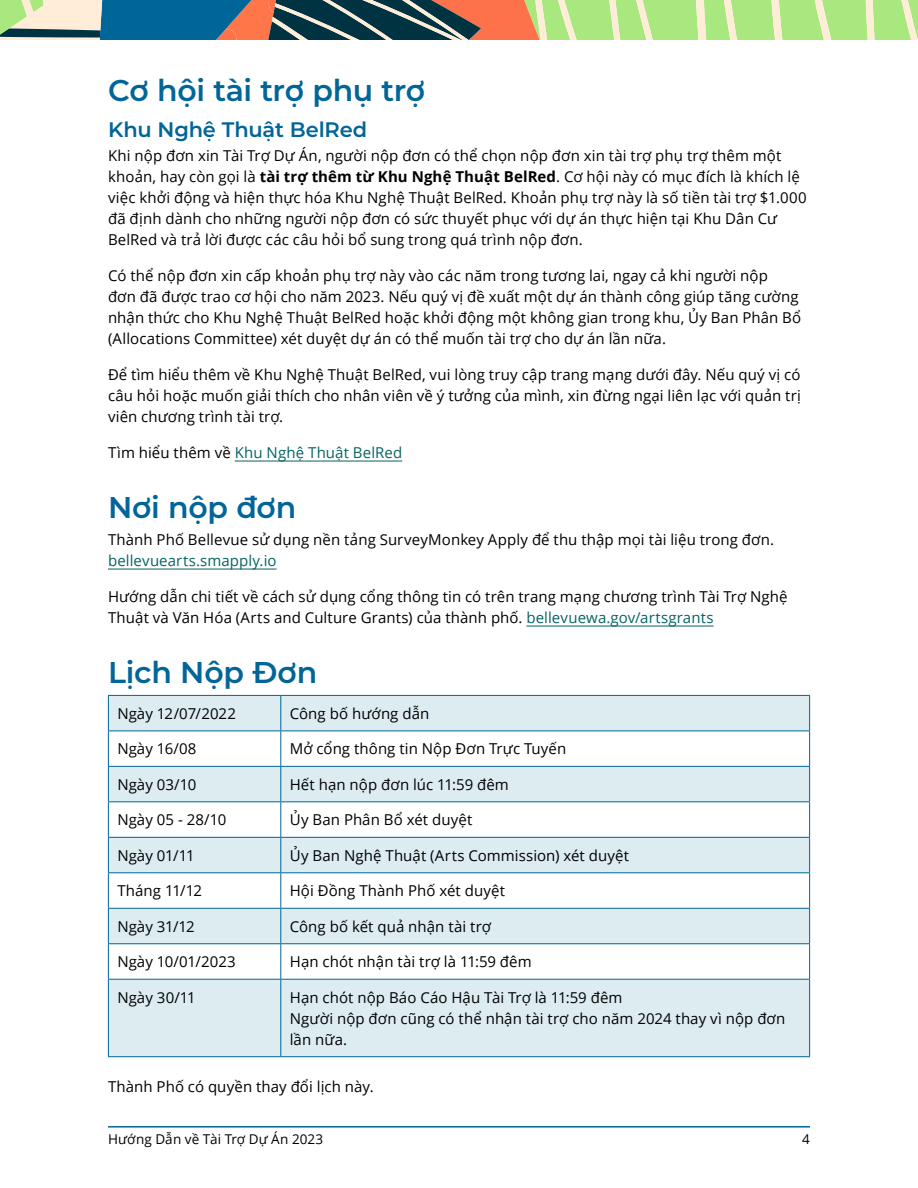
<style>
.page{position:relative;width:918px;height:1188px;background:#fff}
.page>*{position:absolute;margin:0;border:0;box-sizing:border-box;transform-origin:0 0}
.t1{font:600 30px "Montserrat";letter-spacing:-.01em;color:#006598}
.t2{font:600 21px "Montserrat";letter-spacing:-.005em;color:#006598}
.P1{font:15px/21px "Open Sans";letter-spacing:.005em;color:#000}
.P1-2{font:15px "Open Sans";letter-spacing:.005em;color:#056363}
.t3{font:13.5px "Open Sans";letter-spacing:.01em;color:#000}
.s1{font-weight:700}
.s2{color:#000}
.s3{color:#056363}
</style>
<div class="page">
<hr style="left:108px;top:1126px;width:702px;height:2px;background:#006598">
<svg style="left:0;top:0;width:918px;height:40px;background:#8ba682"></svg>
<hr style="left:235px;top:461px;width:167px;height:1px;background:#056363">
<hr style="left:108px;top:569px;width:169px;height:1px;background:#056363">
<hr style="left:526px;top:626px;width:188px;height:1px;background:#056363">
<svg style="left:109px;top:696px;width:700px;height:360px;fill:#dcecf1"></svg>
<hr style="left:108px;top:695px;width:173px;height:1px;background:#006598">
<hr style="left:108px;top:696px;width:1px;height:35px;background:#006598">
<hr style="left:281px;top:695px;width:529px;height:1px;background:#006598">
<hr style="left:280px;top:696px;width:1px;height:35px;background:#006598">
<hr style="left:809px;top:696px;width:1px;height:35px;background:#006598">
<hr style="left:108px;top:731px;width:173px;height:1px;background:#006598">
<hr style="left:108px;top:731px;width:1px;height:35px;background:#006598">
<hr style="left:281px;top:731px;width:529px;height:1px;background:#006598">
<hr style="left:280px;top:731px;width:1px;height:35px;background:#006598">
<hr style="left:809px;top:731px;width:1px;height:35px;background:#006598">
<hr style="left:108px;top:766px;width:173px;height:1px;background:#006598">
<hr style="left:108px;top:767px;width:1px;height:34px;background:#006598">
<hr style="left:281px;top:766px;width:529px;height:1px;background:#006598">
<hr style="left:280px;top:767px;width:1px;height:34px;background:#006598">
<hr style="left:809px;top:767px;width:1px;height:34px;background:#006598">
<hr style="left:108px;top:801px;width:173px;height:1px;background:#006598">
<hr style="left:108px;top:802px;width:1px;height:35px;background:#006598">
<hr style="left:281px;top:801px;width:529px;height:1px;background:#006598">
<hr style="left:280px;top:802px;width:1px;height:35px;background:#006598">
<hr style="left:809px;top:802px;width:1px;height:35px;background:#006598">
<hr style="left:108px;top:837px;width:173px;height:1px;background:#006598">
<hr style="left:108px;top:838px;width:1px;height:34px;background:#006598">
<hr style="left:281px;top:837px;width:529px;height:1px;background:#006598">
<hr style="left:280px;top:838px;width:1px;height:34px;background:#006598">
<hr style="left:809px;top:838px;width:1px;height:34px;background:#006598">
<hr style="left:108px;top:872px;width:173px;height:1px;background:#006598">
<hr style="left:108px;top:873px;width:1px;height:35px;background:#006598">
<hr style="left:281px;top:872px;width:529px;height:1px;background:#006598">
<hr style="left:280px;top:873px;width:1px;height:35px;background:#006598">
<hr style="left:809px;top:873px;width:1px;height:35px;background:#006598">
<hr style="left:108px;top:908px;width:173px;height:1px;background:#006598">
<hr style="left:108px;top:909px;width:1px;height:34px;background:#006598">
<hr style="left:281px;top:908px;width:529px;height:1px;background:#006598">
<hr style="left:280px;top:909px;width:1px;height:34px;background:#006598">
<hr style="left:809px;top:909px;width:1px;height:34px;background:#006598">
<hr style="left:108px;top:943px;width:173px;height:1px;background:#006598">
<hr style="left:108px;top:944px;width:1px;height:35px;background:#006598">
<hr style="left:281px;top:943px;width:529px;height:1px;background:#006598">
<hr style="left:280px;top:944px;width:1px;height:35px;background:#006598">
<hr style="left:809px;top:944px;width:1px;height:35px;background:#006598">
<hr style="left:108px;top:979px;width:173px;height:1px;background:#006598">
<hr style="left:108px;top:980px;width:1px;height:76px;background:#006598">
<hr style="left:281px;top:979px;width:529px;height:1px;background:#006598">
<hr style="left:280px;top:980px;width:1px;height:76px;background:#006598">
<hr style="left:809px;top:980px;width:1px;height:76px;background:#006598">
<hr style="left:108px;top:1056px;width:173px;height:1px;background:#006598">
<hr style="left:281px;top:1056px;width:529px;height:1px;background:#006598">
<h2 class="t1" style="left:108px;top:69px;width:319px">Cơ hội tài trợ phụ trợ</h2>
<h3 class="t2" style="left:108px;top:115px;width:261px">Khu Nghệ Thuật BelRed</h3>
<p class="P1" style="left:108px;top:145px;width:700px">Khi nộp đơn xin Tài Trợ Dự Án, người nộp đơn có thể chọn nộp đơn xin tài trợ phụ trợ thêm một khoản, hay còn gọi là <span class="s1">tài trợ thêm từ Khu Nghệ Thuật BelRed</span>. Cơ hội này có mục đích là khích lệ việc khởi động và hiện thực hóa Khu Nghệ Thuật BelRed. Khoản phụ trợ này là số tiền tài trợ $1.000 đã định dành cho những người nộp đơn có sức thuyết phục với dự án thực hiện tại Khu Dân Cư BelRed và trả lời được các câu hỏi bổ sung trong quá trình nộp đơn.</p>
<p class="P1" style="left:108px;top:265px;width:695px">Có thể nộp đơn xin cấp khoản phụ trợ này vào các năm trong tương lai, ngay cả khi người nộp<br>đơn đã được trao cơ hội cho năm 2023. Nếu quý vị đề xuất một dự án thành công giúp tăng cường nhận thức cho Khu Nghệ Thuật BelRed hoặc khởi động một không gian trong khu, Ủy Ban Phân Bổ (Allocations Committee) xét duyệt dự án có thể muốn tài trợ cho dự án lần nữa.</p>
<p class="P1" style="left:108px;top:364px;width:694px;text-align:justify">Để tìm hiểu thêm về Khu Nghệ Thuật BelRed, vui lòng truy cập trang mạng dưới đây. Nếu quý vị có câu hỏi hoặc muốn giải thích cho nhân viên về ý tưởng của mình, xin đừng ngại liên lạc với quản trị viên chương trình tài trợ.</p>
<p class="P1-2" style="left:108px;top:442px;width:296px"><span class="s2">Tìm hiểu thêm về</span> Khu Nghệ Thuật BelRed</p>
<h2 class="t1" style="left:108px;top:486px;width:190px">Nơi nộp đơn</h2>
<p class="P1" style="left:108px;top:529px;width:668px">Thành Phố Bellevue sử dụng nền tảng SurveyMonkey Apply để thu thập mọi tài liệu trong đơn. <span class="s3">bellevuearts.smapply.io</span></p>
<p class="P1" style="left:108px;top:586px;width:681px">Hướng dẫn chi tiết về cách sử dụng cổng thông tin có trên trang mạng chương trình Tài Trợ Nghệ<br>Thuật và Văn Hóa (Arts and Culture Grants) của thành phố. <span class="s3">bellevuewa.gov/artsgrants</span></p>
<h2 class="t1" style="left:108px;top:651px;width:211px">Lịch Nộp Đơn</h2>
<p class="P1" style="left:117px;top:703px;width:120px">Ngày 12/07/2022</p>
<p class="P1" style="left:290px;top:703px;width:141px">Công bố hướng dẫn</p>
<p class="P1" style="left:117px;top:738px;width:81px">Ngày 16/08</p>
<p class="P1" style="left:290px;top:738px;width:278px">Mở cổng thông tin Nộp Đơn Trực Tuyến</p>
<p class="P1" style="left:117px;top:774px;width:80px">Ngày 03/10</p>
<p class="P1" style="left:290px;top:774px;width:221px">Hết hạn nộp đơn lúc 11:59 đêm</p>
<p class="P1" style="left:117px;top:809px;width:110px">Ngày 05 - 28/10</p>
<p class="P1" style="left:290px;top:809px;width:184px">Ủy Ban Phân Bổ xét duyệt</p>
<p class="P1" style="left:117px;top:844px;width:79px">Ngày 01/11</p>
<p class="P1" style="left:290px;top:844px;width:341px">Ủy Ban Nghệ Thuật (Arts Commission) xét duyệt</p>
<p class="P1" style="left:117px;top:880px;width:86px">Tháng 11/12</p>
<p class="P1" style="left:290px;top:880px;width:217px">Hội Đồng Thành Phố xét duyệt</p>
<p class="P1" style="left:117px;top:915px;width:79px">Ngày 31/12</p>
<p class="P1" style="left:290px;top:915px;width:203px">Công bố kết quả nhận tài trợ</p>
<p class="P1" style="left:117px;top:951px;width:120px">Ngày 10/01/2023</p>
<p class="P1" style="left:290px;top:951px;width:243px">Hạn chót nhận tài trợ là 11:59 đêm</p>
<p class="P1" style="left:117px;top:986px;width:80px">Ngày 30/11</p>
<p class="P1" style="left:290px;top:986px;width:497px">Hạn chót nộp Báo Cáo Hậu Tài Trợ là 11:59 đêm<br>Người nộp đơn cũng có thể nhận tài trợ cho năm 2024 thay vì nộp đơn lần nữa.</p>
<h2 class="P1" style="left:108px;top:1075px;width:267px">Thành Phố có quyền thay đổi lịch này.</h2>
<p class="t3" style="left:108px;top:1130px;width:217px">Hướng Dẫn về Tài Trợ Dự Án 2023</p>
<p class="t3" style="left:802px;top:1130px;width:9px">4</p>
</div>
